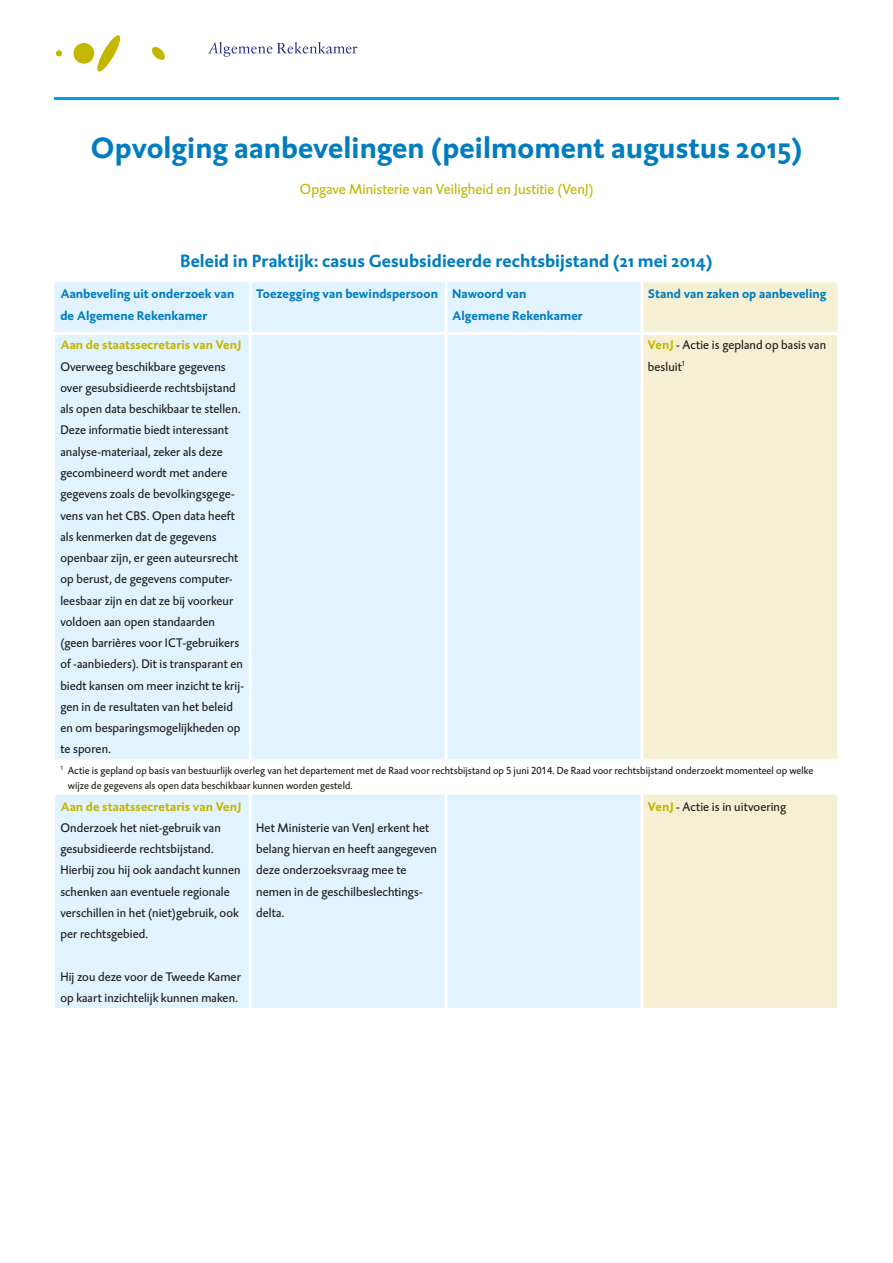
<style>
.page{position:relative;width:893px;height:1263px;background:#fff}
.page>*{position:absolute;margin:0;border:0;box-sizing:border-box;transform-origin:0 0}
._1_Kop_Opvolging{font:700 30px "DTL Caspari ST";letter-spacing:.005em;color:#007dbf}
._3_Onderzoek{font:700 18px "DTL Caspari ST";letter-spacing:.005em;color:#007dbf}
._2_Opgave{font:15px "DTL Caspari T";color:#c3b700}
._05_Tabel_tekstkader{font:12.75px/21.3px "DTL Caspari T";letter-spacing:.005em;color:#1d1d1b}
._4_kop_tabel_vet_bla{font:700 12.75px/21.3px "DTL Caspari ST";letter-spacing:.005em;color:#007dbf}
._4_kop_tabel_vet_gro{font:700 12.75px "DTL Caspari ST";letter-spacing:.005em;color:#c3b700}
.Noot{font:10.5px/15px "DTL Caspari T";letter-spacing:.005em;color:#1d1d1b}
.s1{font-family:"DTL Caspari ST";font-weight:700;color:#c3b700}
</style>
<div class="page">
<svg style="left:56px;top:50px;width:6px;height:6px"></svg>
<svg style="left:74px;top:35px;width:47px;height:37px"></svg>
<svg style="left:152px;top:46px;width:13px;height:14px"></svg>
<svg style="left:208px;top:42px;width:149px;height:15px"></svg>
<div style="left:54px;top:282px;width:586px;height:726px;background:#e1f3fe"></div>
<div style="left:642px;top:282px;width:196px;height:726px;background:#f5f0d3"></div>
<hr style="left:54px;top:335px;width:1px;height:424px;background:#fff">
<hr style="left:837px;top:335px;width:1px;height:424px;background:#fff">
<hr style="left:54px;top:794px;width:1px;height:214px;background:#fff">
<hr style="left:837px;top:794px;width:1px;height:214px;background:#fff">
<hr style="left:249px;top:282px;width:3px;height:50px;background:#fff">
<hr style="left:445px;top:282px;width:3px;height:50px;background:#fff">
<hr style="left:640px;top:282px;width:3px;height:50px;background:#fff">
<hr style="left:54px;top:332px;width:196px;height:3px;background:#fff">
<hr style="left:250px;top:332px;width:196px;height:3px;background:#fff">
<hr style="left:249px;top:335px;width:3px;height:424px;background:#fff">
<hr style="left:446px;top:332px;width:196px;height:3px;background:#fff">
<hr style="left:445px;top:335px;width:3px;height:424px;background:#fff">
<hr style="left:642px;top:332px;width:196px;height:3px;background:#fff">
<hr style="left:640px;top:335px;width:3px;height:424px;background:#fff">
<hr style="left:249px;top:794px;width:3px;height:214px;background:#fff">
<hr style="left:445px;top:794px;width:3px;height:214px;background:#fff">
<hr style="left:640px;top:794px;width:3px;height:214px;background:#fff">
<hr style="left:54px;top:97px;width:785px;height:3px;background:#009fe3">
<p class="_1_Kop_Opvolging" style="left:91px;top:128px;width:713px">Opvolging aanbevelingen (peilmoment augustus 2015)</p>
<p class="_2_Opgave" style="left:300px;top:180px;width:295px">Opgave Ministerie van Veiligheid en Justitie (VenJ)</p>
<p class="_3_Onderzoek" style="left:180px;top:249px;width:534px">Beleid in Praktijk: casus Gesubsidieerde rechtsbijstand (21 mei 2014)</p>
<p class="_4_kop_tabel_vet_bla" style="left:60px;top:283px;width:176px">Aanbeveling uit onderzoek van de Algemene Rekenkamer</p>
<p class="_4_kop_tabel_vet_bla" style="left:256px;top:283px;width:183px">Toezegging van bewindspersoon</p>
<p class="_4_kop_tabel_vet_bla" style="left:452px;top:283px;width:132px">Nawoord van<br>Algemene Rekenkamer</p>
<p class="_4_kop_tabel_vet_bla" style="left:648px;top:283px;width:180px">Stand van zaken op aanbeveling</p>
<p class="_4_kop_tabel_vet_gro" style="left:60px;top:337px;width:183px">Aan de staatssecretaris van VenJ</p>
<p class="_05_Tabel_tekstkader" style="left:60px;top:356px;width:185px">Overweeg beschikbare gegevens over gesubsidieerde rechtsbijstand als open data beschikbaar te stellen.<br>Deze informatie biedt interessant analyse-materiaal, zeker als deze gecombineerd wordt met andere gegevens zoals de bevolkingsgege&shy;vens van het CBS. Open data heeft als kenmerken dat de gegevens openbaar zijn, er geen auteursrecht op berust, de gegevens computer&shy;leesbaar zijn en dat ze bij voorkeur voldoen aan open standaarden (geen barrières voor ICT-gebruikers of -aanbieders). Dit is transparant en biedt kansen om meer inzicht te krij&shy;gen in de resultaten van het beleid en om besparingsmogelijkheden op te sporen.</p>
<p class="_05_Tabel_tekstkader" style="left:648px;top:334px;width:180px"><span class="s1">VenJ</span> - Actie is gepland op basis van besluit<sup>1</sup></p>
<p class="Noot" style="left:68px;top:762px;width:747px;text-indent:-7px"><sup>1</sup> Actie is gepland op basis van bestuurlijk overleg van het departement met de Raad voor rechtsbijstand op 5 juni 2014. De Raad voor rechtsbijstand onderzoekt momenteel op welke wijze de gegevens als open data beschikbaar kunnen worden gesteld.</p>
<p class="_4_kop_tabel_vet_gro" style="left:60px;top:798px;width:183px">Aan de staatssecretaris van VenJ</p>
<p class="_05_Tabel_tekstkader" style="left:60px;top:817px;width:182px">Onderzoek het niet-gebruik van gesubsidieerde rechtsbijstand.<br>Hierbij zou hij ook aandacht kunnen schenken aan eventuele regionale verschillen in het (niet)gebruik, ook per rechtsgebied.</p>
<p class="_05_Tabel_tekstkader" style="left:60px;top:966px;width:182px">Hij zou deze voor de Tweede Kamer op kaart inzichtelijk kunnen maken.</p>
<p class="_05_Tabel_tekstkader" style="left:648px;top:795px;width:140px"><span class="s1">VenJ</span> - Actie is in uitvoering</p>
<p class="_05_Tabel_tekstkader" style="left:256px;top:817px;width:182px">Het Ministerie van VenJ erkent het belang hiervan en heeft aangegeven deze onderzoeksvraag mee te nemen in de geschilbeslechtings&shy;delta.</p>
</div>
